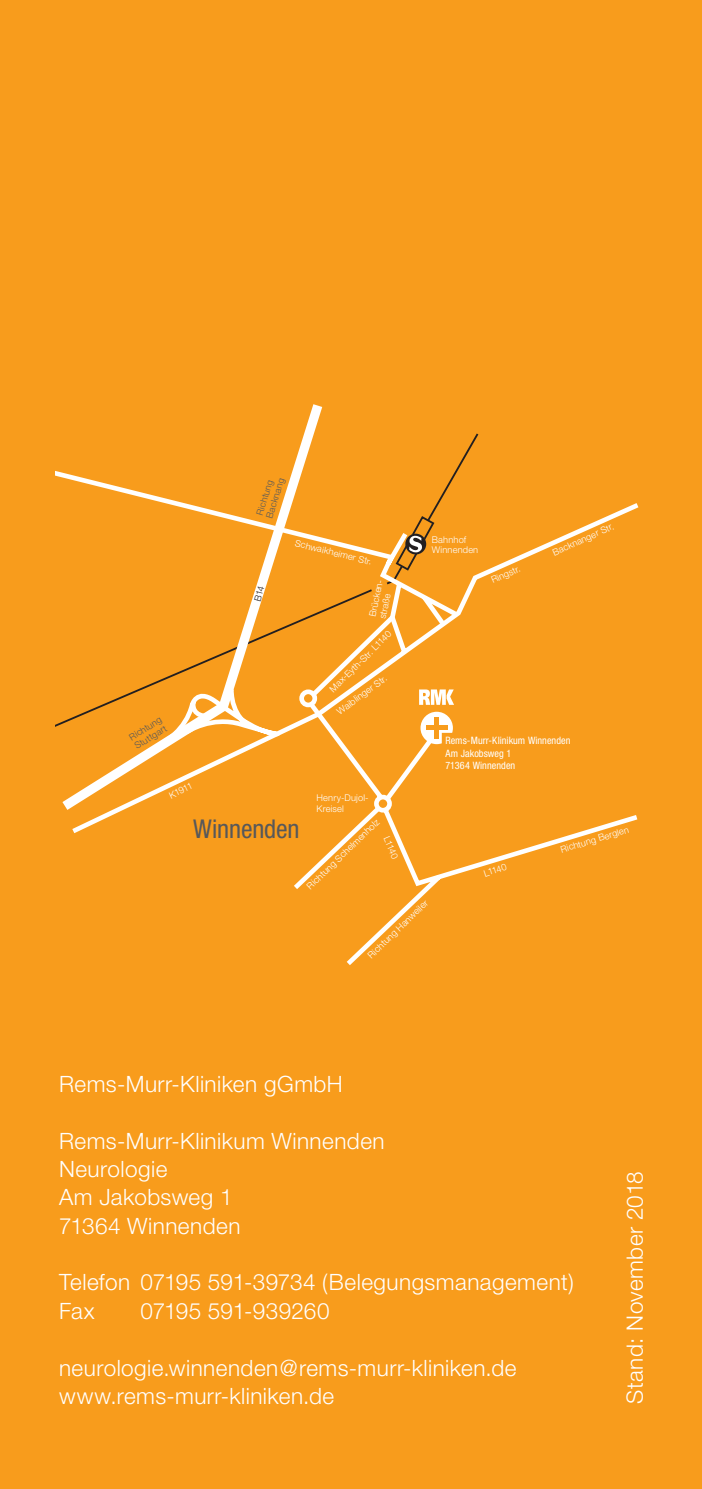
<style>
.page{position:relative;width:702px;height:1489px;background:#fff}
.page>*{position:absolute;margin:0;border:0;box-sizing:border-box;transform-origin:0 0}
.t1{font:condensed 26px "Helvetica Neue";letter-spacing:-.005em;color:#57585a}
.t2{font:300 22.5px/28.2px "Helvetica Neue";letter-spacing:.02em;color:#fff}
.t3{font:condensed 10.25px/12.2px "Helvetica Neue";letter-spacing:.005em;color:#fff}
.t4{font:300 9.25px/10.2px "Helvetica Neue";letter-spacing:.015em;color:#fff}
.t5{font:300 9.25px/10.2px "Helvetica Neue";color:#57585a}
</style>
<div class="page">
<div style="left:0;top:0;width:702px;height:1488px;background:#f89c1c"></div>
<svg style="left:346px;top:449px;width:233px;height:516px"></svg>
<svg style="left:55px;top:404px;width:268px;height:405px"></svg>
<svg style="left:67px;top:499px;width:572px;height:338px"></svg>
<svg style="left:159px;top:668px;width:295px;height:226px"></svg>
<svg style="left:254px;top:585px;width:10px;height:16px"></svg>
<p class="t5" style="left:127px;top:733px;width:38px;rotate:-32deg">Richtung<br>Stuttgart</p>
<p class="t5" style="left:254px;top:513px;width:43px;rotate:-73deg">Richtung<br>Backnang</p>
<p class="t4" style="left:296px;top:537px;width:80px;rotate:14deg">Schwaikheimer Str.</p>
<p class="t4" style="left:367px;top:615px;width:40px;rotate:-78deg">Brücken&shy;straße</p>
<p class="t4" style="left:327px;top:686px;width:84px;rotate:-44deg">Max-Eyth-Str. L1140</p>
<p class="t4" style="left:335px;top:707px;width:61px;rotate:-36deg">Waiblinger Str.</p>
<p class="t4" style="left:432px;top:534px;width:48px">Bahnhof<br>Winnenden</p>
<p class="t4" style="left:551px;top:547px;width:68px;rotate:-24deg">Backnanger Str.</p>
<p class="t4" style="left:489px;top:575px;width:32px;rotate:-24deg">Ringstr.</p>
<p class="t3" style="left:445px;top:734px;width:127px">Rems-Murr-Klinikum Winnenden<br>Am Jakobsweg 1<br>71364 Winnenden</p>
<p class="t4" style="left:168px;top:790px;width:26px;rotate:-25deg">K1911</p>
<p class="t1" style="left:193px;top:814px;width:108px">Winnenden</p>
<p class="t4" style="left:316px;top:792px;width:54px">Henry-Dujol-<br>Kreisel</p>
<p class="t4" style="left:304px;top:883px;width:98px;rotate:-44deg">Richtung Schelmenholz</p>
<p class="t4" style="left:365px;top:952px;width:81px;rotate:-44deg">Richtung Hanweiler</p>
<p class="t4" style="left:391px;top:834px;width:25px;rotate:67deg">L1140</p>
<p class="t4" style="left:482px;top:868px;width:25px;rotate:-18deg">L1140</p>
<p class="t4" style="left:559px;top:844px;width:72px;rotate:-17deg">Richtung Berglen</p>
<p class="t2" style="left:59px;top:1069px;width:285px">Rems-Murr-Kliniken gGmbH</p>
<p class="t2" style="left:59px;top:1125px;width:327px">Rems-Murr-Klinikum Winnenden<br>Neurologie<br>Am Jakobsweg 1<br>71364 Winnenden</p>
<p class="t2" style="left:59px;top:1267px;width:516px">Telefon 07195 591-39734 (Belegungsmanagement)<br>Fax</p>
<p class="t2" style="left:141px;top:1296px;width:190px">07195 591-939260</p>
<p class="t2" style="left:59px;top:1352px;width:459px">neurologie.winnenden@rems-murr-kliniken.de www.rems-murr-kliniken.de</p>
<p class="t2" style="left:620px;top:1403px;width:234px;rotate:-90deg">Stand: November 2018</p>
</div>
